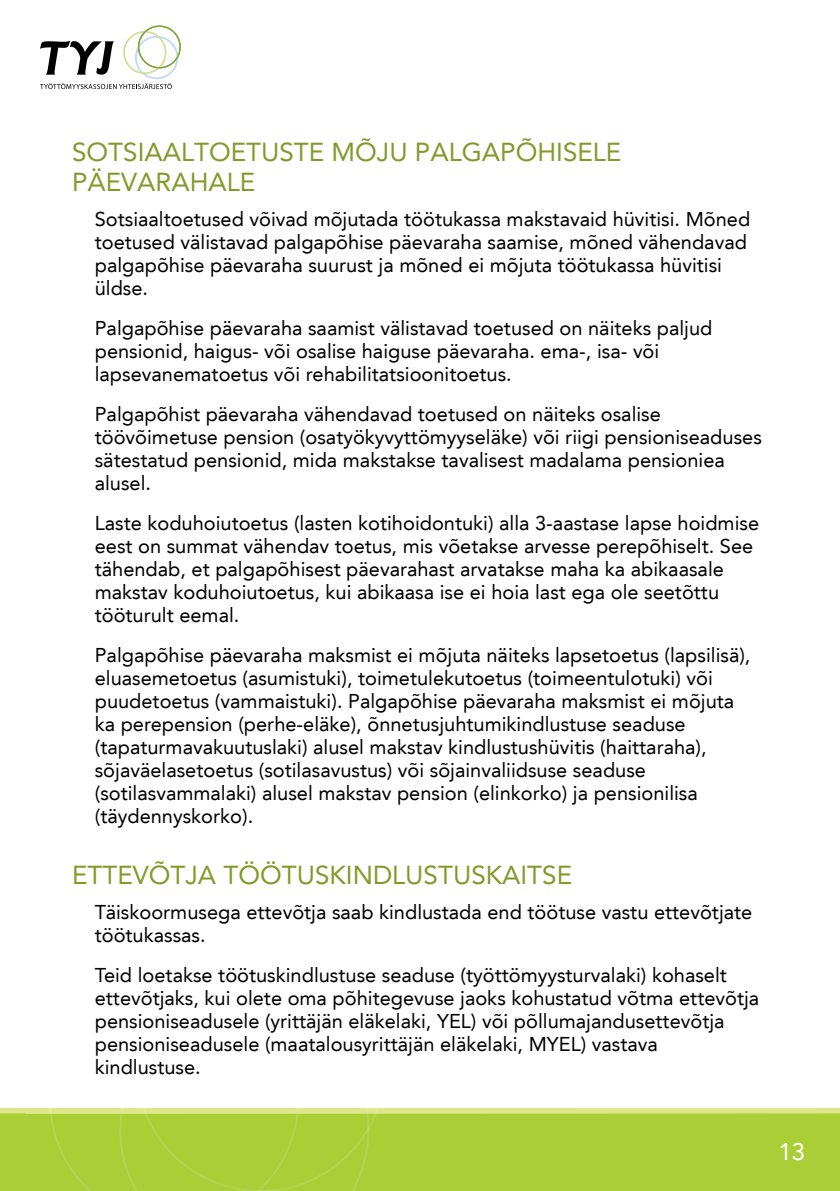
<style>
.page{position:relative;width:840px;height:1191px;background:#fff}
.page>*{position:absolute;margin:0;border:0;box-sizing:border-box;transform-origin:0 0}
.t1{font:26px "Avenir";color:#809b29}
.t2{font:24px "Avenir LT Std";color:#fff}
.t3{font:20px/23px "Avenir LT Std";color:#000}
</style>
<div class="page">
<div style="left:0;top:1108px;width:839px;height:5px;background:#dfe78d"></div>
<div style="left:26px;top:1113px;width:813px;height:78px;background:#aace37"></div>
<svg style="left:49px;top:1108px;width:87px;height:83px;background:#aecf3d"></svg>
<svg style="left:136px;top:1108px;width:249px;height:83px;background:#aecf3d"></svg>
<svg style="left:40px;top:26px;width:141px;height:63px"></svg>
<div style="left:0;top:1113px;width:26px;height:78px;background:#aace36"></div>
<h1 class="t1" style="left:72px;top:137px;width:82px">SOTSIAALTOETU</h1>
<h1 class="t1" style="left:279px;top:137px;width:313px">STE M ÕJU PALGAPÕHI SELE</h1>
<h1 class="t1" style="left:72px;top:167px;width:84px">PÄEVARA</h1>
<h1 class="t1" style="left:190px;top:167px;width:35px">HALE</h1>
<p class="t3" style="left:95px;top:207px;width:656px">Sotsiaaltoetused võivad mõjutada töötukassa makstavaid hüvitisi. Mõned toetused välistavad palgapõhise päevaraha saamise, mõned vähendavad palgapõhise päevaraha suurust ja mõned ei mõjuta töötukassa hüvitisi üldse.</p>
<p class="t3" style="left:95px;top:316px;width:618px">Palgapõhise päevaraha saamist välistavad toetused on näiteks paljud pensionid, haigus- või osalise haiguse päevaraha. ema-, isa- või lapsevanematoetus või rehabilitatsioonitoetus.</p>
<p class="t3" style="left:95px;top:402px;width:668px">Palgapõhist päevaraha vähendavad toetused on näiteks osalise töövõimetuse pension (osatyökyvyttömyyseläke) või riigi pensioniseaduses sätestatud pensionid, mida makstakse tavalisest madalama pensioniea alusel.</p>
<p class="t3" style="left:95px;top:511px;width:665px">Laste koduhoiutoetus (lasten kotihoidontuki) alla 3-aastase lapse hoidmise eest on summat vähendav toetus, mis võetakse arvesse perepõhiselt. See tähendab, et palgapõhisest päevarahast arvatakse maha ka abikaasale makstav koduhoiutoetus, kui abikaasa ise ei hoia last ega ole seetõttu tööturult eemal.</p>
<p class="t3" style="left:95px;top:643px;width:657px">Palgapõhise päevaraha maksmist ei mõjuta näiteks lapsetoetus (lapsilisä), eluasemetoetus (asumistuki), toimetulekutoetus (toimeentulotuki) või puudetoetus (vammaistuki). Palgapõhise päevaraha maksmist ei mõjuta ka perepension (perhe-eläke), õnnetusjuhtumikindlustuse seaduse (tapaturmavakuutuslaki) alusel makstav kindlustushüvitis (haittaraha), sõjaväelasetoetus (sotilasavustus) või sõjainvaliidsuse seaduse (sotilasvammalaki) alusel makstav pension (elinkorko) ja pensionilisa (täydennyskorko).</p>
<h1 class="t1" style="left:72px;top:860px;width:16px">ETTE</h1>
<h1 class="t1" style="left:133px;top:860px;width:54px">VÕTJA</h1>
<h1 class="t1" style="left:223px;top:860px;width:19px">TÖÖTU</h1>
<h1 class="t1" style="left:315px;top:860px;width:75px">SKINDLU</h1>
<h1 class="t1" style="left:423px;top:860px;width:77px">STUSKAIT</h1>
<h1 class="t1" style="left:542px;top:860px;width:28px">SE</h1>
<p class="t3" style="left:95px;top:900px;width:658px">Täiskoormusega ettevõtja saab kindlustada end töötuse vastu ettevõtjate töötukassas.</p>
<p class="t3" style="left:95px;top:963px;width:665px">Teid loetakse töötuskindlustuse seaduse (työttömyysturvalaki) kohaselt ettevõtjaks, kui olete oma põhitegevuse jaoks kohustatud võtma ettevõtja pensioniseadusele (yrittäjän eläkelaki, YEL) või põllumajandusettevõtja pensioniseadusele (maatalousyrittäjän eläkelaki, MYEL) vastava kindlustuse.</p>
<p class="t2" style="left:778px;top:1137px;width:28px">13</p>
</div>
